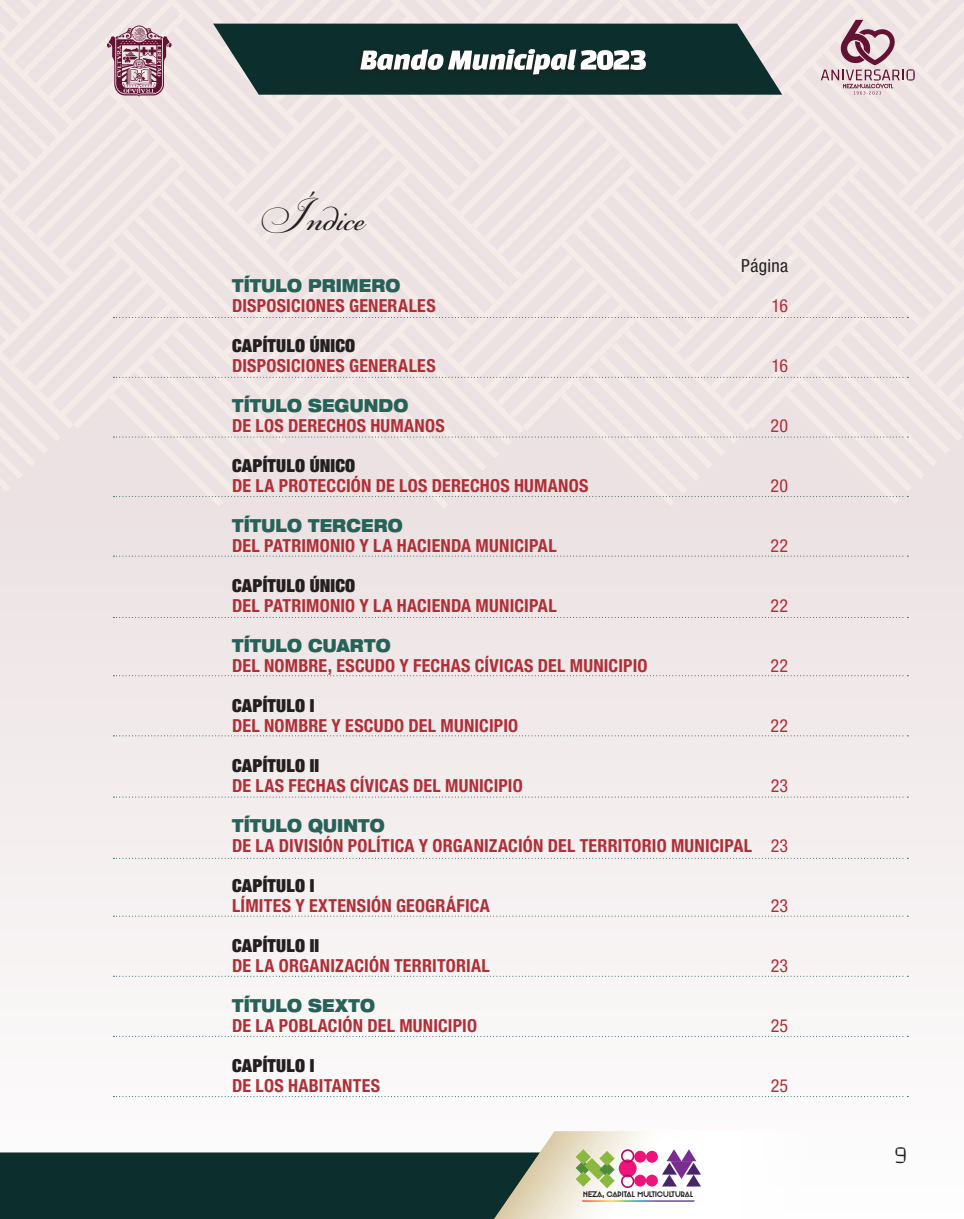
<style>
.page{position:relative;width:964px;height:1219px;background:#f4eeef}
.page>*{position:absolute;margin:0;border:0;box-sizing:border-box;transform-origin:0 0}
.t1{font:48px "PF Champion Script Pro";color:#231f20}
.t2{font:italic 30.4px "Changa One";letter-spacing:-.04em;color:#fff}
.t3{font:200 24px "Changa";color:#231f20}
.Default{font:700 condensed 18px "Helvetica Neue LT Std";letter-spacing:.01em;color:#b02f37}
.Default-2{font:900 condensed 18px "Helvetica Neue LT Std";letter-spacing:.01em;color:#231f20}
.Default-3{font:900 expanded 18px "Helvetica Neue LT Std";letter-spacing:.01em;color:#276259;scale:.8 1}
.Default-4{font:condensed 18px "Helvetica Neue LT Std";letter-spacing:.015em;color:#b02f37}
.Default-5{font:condensed 18px "Helvetica Neue LT Std";letter-spacing:.02em;color:#231f20}
.t4{font:900 7.4px "Artographie";letter-spacing:.02em;color:#231f20}
.s1{font-style:normal}
</style>
<div class="page">
<svg style="left:0;top:0;width:964px;height:509px;fill:#ece2e3"></svg>
<svg style="left:0;top:0;width:1px;height:141px"></svg>
<svg style="left:213px;top:24px;width:569px;height:71px;background:#244140"></svg>
<svg style="left:0;top:1131px;width:816px;height:88px"></svg>
<div style="left:355px;top:48px;width:291px;height:32px;background:#132928"></div>
<svg style="left:107px;top:26px;width:65px;height:71px"></svg>
<svg style="left:821px;top:20px;width:94px;height:74px"></svg>
<svg style="left:113px;top:317px;width:795px;height:1px"></svg>
<svg style="left:113px;top:377px;width:795px;height:1px"></svg>
<svg style="left:113px;top:437px;width:795px;height:1px"></svg>
<svg style="left:113px;top:496px;width:795px;height:1px"></svg>
<svg style="left:113px;top:556px;width:795px;height:1px"></svg>
<svg style="left:113px;top:617px;width:795px;height:1px"></svg>
<svg style="left:113px;top:675px;width:795px;height:1px"></svg>
<svg style="left:113px;top:735px;width:795px;height:1px"></svg>
<svg style="left:113px;top:797px;width:795px;height:1px"></svg>
<svg style="left:113px;top:858px;width:795px;height:1px"></svg>
<svg style="left:113px;top:916px;width:795px;height:1px"></svg>
<svg style="left:113px;top:976px;width:795px;height:1px"></svg>
<svg style="left:113px;top:1036px;width:795px;height:1px"></svg>
<svg style="left:113px;top:1096px;width:795px;height:1px"></svg>
<h2 class="t2" style="left:360px;top:43px;width:288px">Bando Municipal <span class="s1">2023</span></h2>
<p class="t1" style="left:260px;top:185px;width:105px">Índice</p>
<p class="Default-5" style="left:741px;top:255px;width:49px">Página</p>
<p class="Default-4" style="left:771px;top:295px;width:18px">16</p>
<p class="Default-3" style="left:232px;top:274px;width:212px">TÍTULO PRIMERO</p>
<p class="Default" style="left:232px;top:295px;width:205px">DISPOSICIONES GENERALES</p>
<p class="Default-2" style="left:232px;top:334px;width:125px">CAPÍTULO ÚNICO</p>
<p class="Default" style="left:232px;top:355px;width:205px">DISPOSICIONES GENERALES</p>
<p class="Default-3" style="left:232px;top:394px;width:222px">TÍTULO SEGUNDO</p>
<p class="Default" style="left:232px;top:415px;width:214px">DE LOS DERECHOS HUMANOS</p>
<p class="Default-2" style="left:232px;top:454px;width:125px">CAPÍTULO ÚNICO</p>
<p class="Default" style="left:232px;top:475px;width:358px">DE LA PROTECCIÓN DE LOS DERECHOS HUMANOS</p>
<p class="Default-3" style="left:232px;top:514px;width:215px">TÍTULO TERCERO</p>
<p class="Default" style="left:232px;top:535px;width:326px">DEL PATRIMONIO Y LA HACIENDA MUNICIPAL</p>
<p class="Default-2" style="left:232px;top:574px;width:125px">CAPÍTULO ÚNICO</p>
<p class="Default" style="left:232px;top:595px;width:326px">DEL PATRIMONIO Y LA HACIENDA MUNICIPAL</p>
<p class="Default-3" style="left:232px;top:634px;width:200px">TÍTULO CUARTO</p>
<p class="Default" style="left:232px;top:655px;width:417px">DEL NOMBRE, ESCUDO Y FECHAS CÍVICAS DEL MUNICIPIO</p>
<p class="Default-2" style="left:232px;top:694px;width:84px">CAPÍTULO I</p>
<p class="Default" style="left:232px;top:715px;width:287px">DEL NOMBRE Y ESCUDO DEL MUNICIPIO</p>
<p class="Default-2" style="left:232px;top:754px;width:89px">CAPÍTULO II</p>
<p class="Default" style="left:232px;top:775px;width:292px">DE LAS FECHAS CÍVICAS DEL MUNICIPIO</p>
<p class="Default-3" style="left:232px;top:814px;width:192px">TÍTULO QUINTO</p>
<p class="Default" style="left:232px;top:835px;width:521px">DE LA DIVISIÓN POLÍTICA Y ORGANIZACIÓN DEL TERRITORIO MUNICIPAL</p>
<p class="Default-2" style="left:232px;top:874px;width:84px">CAPÍTULO I</p>
<p class="Default" style="left:232px;top:895px;width:259px">LÍMITES Y EXTENSIÓN GEOGRÁFICA</p>
<p class="Default-2" style="left:232px;top:934px;width:89px">CAPÍTULO II</p>
<p class="Default" style="left:232px;top:955px;width:259px">DE LA ORGANIZACIÓN TERRITORIAL</p>
<p class="Default-3" style="left:232px;top:994px;width:180px">TÍTULO SEXTO</p>
<p class="Default" style="left:232px;top:1015px;width:246px">DE LA POBLACIÓN DEL MUNICIPIO</p>
<p class="Default-2" style="left:232px;top:1054px;width:84px">CAPÍTULO I</p>
<p class="Default" style="left:232px;top:1075px;width:149px">DE LOS HABITANTES</p>
<p class="Default-4" style="left:771px;top:355px;width:18px">16</p>
<p class="Default-4" style="left:770px;top:415px;width:19px">20</p>
<p class="Default-4" style="left:770px;top:475px;width:19px">20</p>
<p class="Default-4" style="left:770px;top:535px;width:19px">22</p>
<p class="Default-4" style="left:770px;top:595px;width:19px">22</p>
<p class="Default-4" style="left:770px;top:655px;width:19px">22</p>
<p class="Default-4" style="left:770px;top:715px;width:19px">22</p>
<p class="Default-4" style="left:771px;top:775px;width:19px">23</p>
<p class="Default-4" style="left:771px;top:835px;width:19px">23</p>
<p class="Default-4" style="left:771px;top:895px;width:19px">23</p>
<p class="Default-4" style="left:771px;top:955px;width:19px">23</p>
<p class="Default-4" style="left:771px;top:1015px;width:19px">25</p>
<p class="Default-4" style="left:771px;top:1075px;width:19px">25</p>
<p class="t4" style="left:583px;top:1190px;width:112px">NEZA, CAPITAL MULTICULTURAL</p>
<h3 class="t3" style="left:894px;top:1141px;width:15px">9</h3>
</div>
